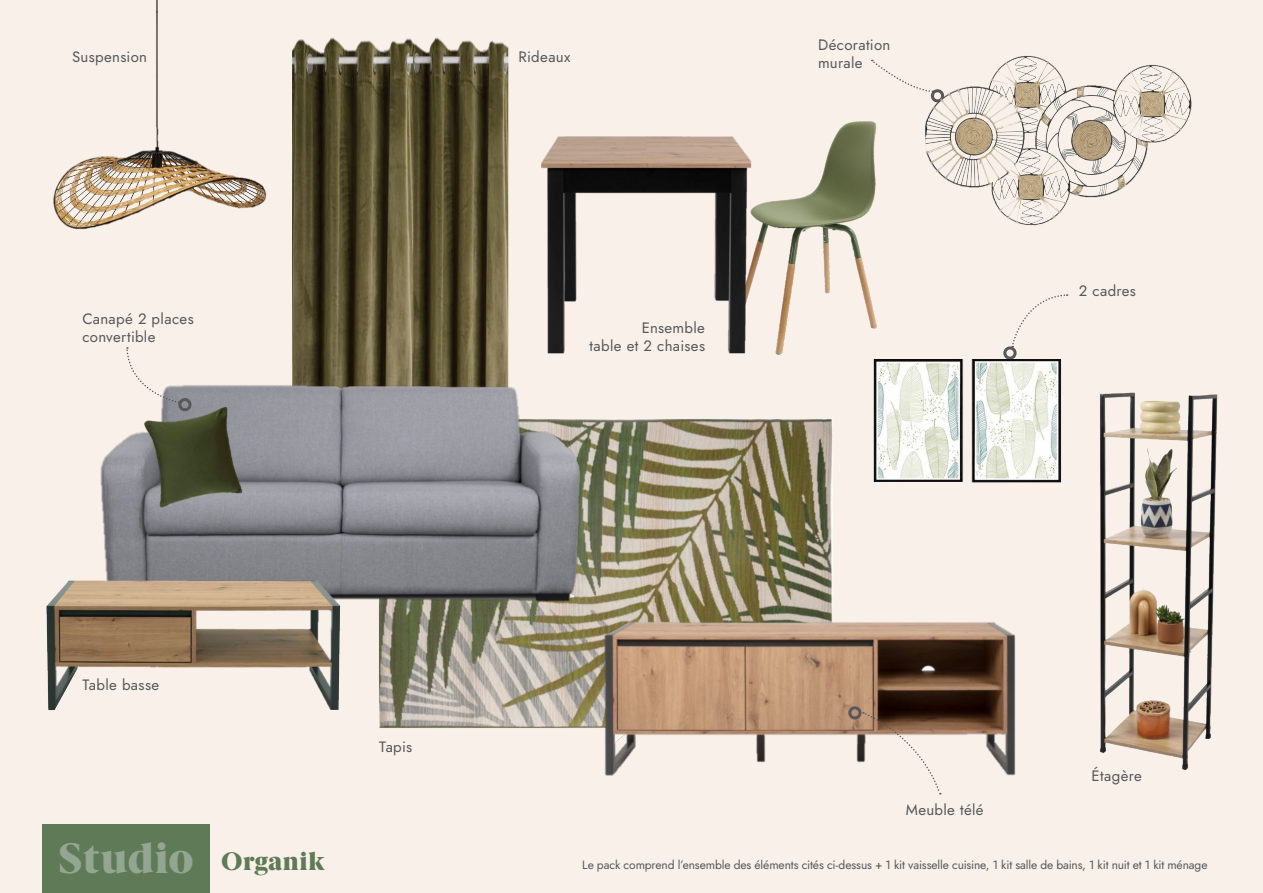
<style>
.page{position:relative;width:1263px;height:893px;background:#f7ede4}
.page>*{position:absolute;margin:0;border:0;box-sizing:border-box;transform-origin:0 0}
.Couverture{font:900 42.75px "Berlingske Serif";letter-spacing:.015em;color:#93a691}
.Couverture-2{font:900 25.5px "Berlingske Serif";letter-spacing:.03em;color:#5e7a56}
.Couverture-3{font:15px/18px "Jost";letter-spacing:.025em;color:#57585a}
.Couverture-4{font:12px "Jost";letter-spacing:-.01em;color:#57585a}
</style>
<div class="page">
<img style="left:292px;top:37px;width:217px;height:343px">
<img style="left:755px;top:121px;width:122px;height:234px">
<img style="left:541px;top:136px;width:214px;height:218px">
<div style="left:43px;top:825px;width:167px;height:68px;background:#5e7a56"></div>
<img style="left:379px;top:419px;width:454px;height:309px">
<img style="left:100px;top:380px;width:482px;height:250px">
<img style="left:46px;top:563px;width:314px;height:148px">
<img style="left:1100px;top:392px;width:118px;height:379px">
<svg style="left:125px;top:347px;width:54px;height:56px"></svg>
<div style="left:178px;top:398px;width:13px;height:13px;border:3px solid #57585a;border-radius:50%"></div>
<img style="left:53px;top:0;width:214px;height:229px">
<img style="left:576px;top:589px;width:440px;height:187px">
<svg style="left:863px;top:712px;width:78px;height:82px"></svg>
<div style="left:848px;top:706px;width:13px;height:13px;border:3px solid #57585a;border-radius:50%"></div>
<svg style="left:1012px;top:294px;width:55px;height:53px"></svg>
<div style="left:1003px;top:346px;width:13px;height:14px;border:3px solid #57585a;border-radius:50%"></div>
<svg style="left:871px;top:59px;width:35px;height:25px"></svg>
<img style="left:855px;top:347px;width:207px;height:136px">
<img style="left:906px;top:56px;width:286px;height:170px">
<p class="Couverture-3" style="left:72px;top:48px;width:77px">Suspension</p>
<p class="Couverture-3" style="left:82px;top:310px;width:113px">Canapé 2 places convertible</p>
<p class="Couverture-3" style="left:519px;top:48px;width:53px">Rideaux</p>
<p class="Couverture-3" style="left:642px;top:319px;width:65px">Ensemble</p>
<p class="Couverture-3" style="left:590px;top:337px;width:117px">table et 2 chaises</p>
<p class="Couverture-3" style="left:818px;top:36px;width:74px">Décoration murale</p>
<p class="Couverture-3" style="left:1079px;top:281px;width:59px">2 cadres</p>
<p class="Couverture-3" style="left:82px;top:676px;width:78px">Table basse</p>
<p class="Couverture" style="left:58px;top:824px;width:137px">Studio</p>
<p class="Couverture-3" style="left:379px;top:738px;width:34px">Tapis</p>
<p class="Couverture-3" style="left:906px;top:801px;width:79px">Meuble télé</p>
<p class="Couverture-3" style="left:1092px;top:767px;width:52px">Étagère</p>
<p class="Couverture-2" style="left:221px;top:840px;width:105px">Organik</p>
<p class="Couverture-4" style="left:582px;top:856px;width:627px">Le pack comprend l’ensemble des éléments cités ci-dessus + 1 kit vaisselle cuisine, 1 kit salle de bains, 1 kit nuit et 1 kit ménage</p>
</div>
